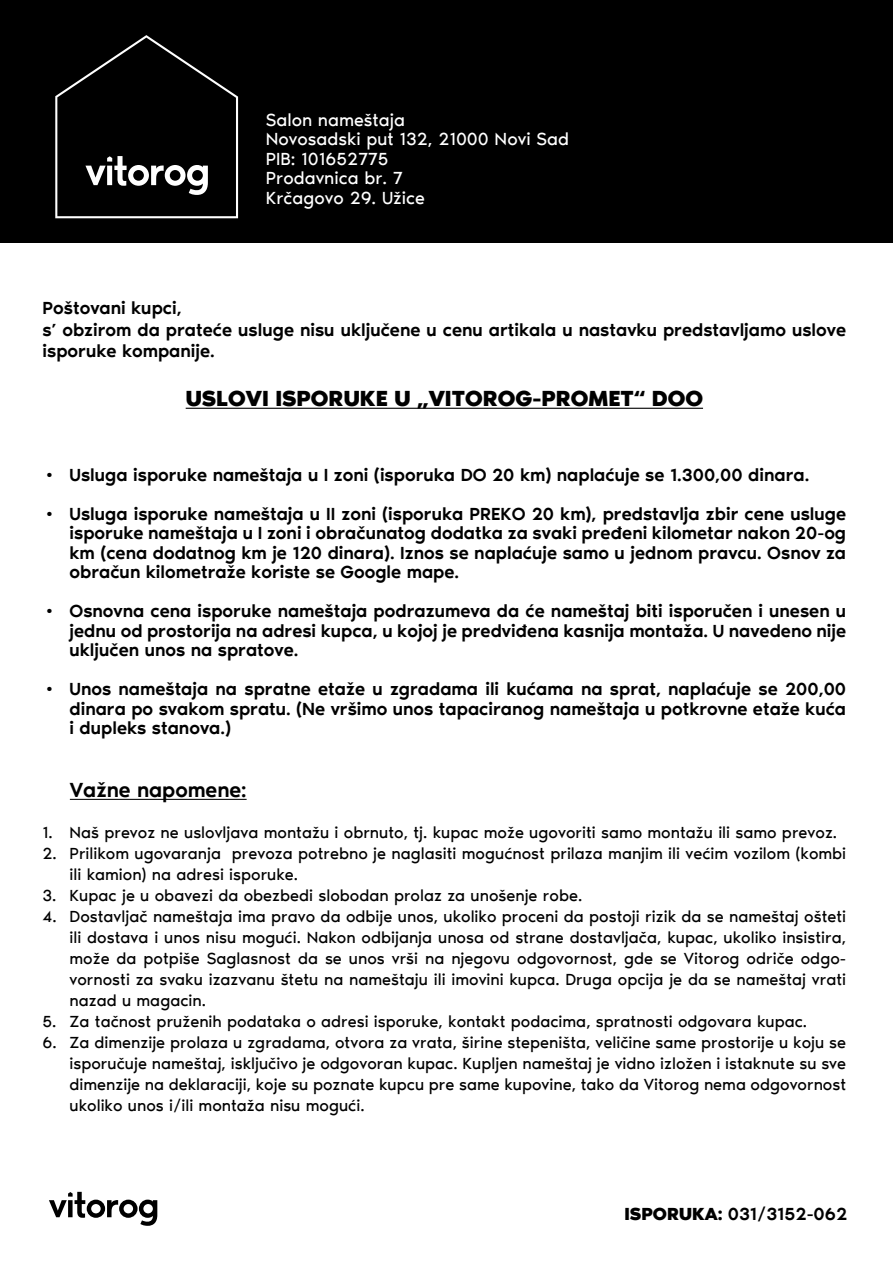
<style>
.page{position:relative;width:893px;height:1263px;background:#fff}
.page>*{position:absolute;margin:0;border:0;box-sizing:border-box;transform-origin:0 0}
.t1{font:700 22.5px "Vitotype";color:#000}
.t2{font:500 21px "Vitotype";color:#000}
.t3{font:500 18px/19.5px "Vitotype";color:#000;text-align:justify}
.t4{font:18px/19.5px "Vitotype";color:#fff}
.t5{font:16.5px/21px "Vitotype";color:#000;text-align:justify}
.s1{font-weight:700}
</style>
<div class="page">
<div style="left:0;top:0;width:893px;height:242px;background:#000"></div>
<hr style="left:186px;top:408px;width:517px;height:1px;background:#000">
<hr style="left:70px;top:799px;width:177px;height:1px;background:#000">
<svg style="left:49px;top:1192px;width:108px;height:34px"></svg>
<svg style="left:55px;top:35px;width:183px;height:183px"></svg>
<p class="t4" style="left:266px;top:109px;width:305px">Salon nameštaja<br>Novosadski put 132, 21000 Novi Sad<br>PIB: 101652775<br>Prodavnica br. 7<br>Krčagovo 29. Užice</p>
<p class="t3" style="left:43px;top:296px;width:805px;line-height:21.6px;text-align:left">Poštovani kupci,<br>s’ obzirom da prateće usluge nisu uključene u cenu artikala u nastavku predstavljamo uslove isporuke kompanije.</p>
<h1 class="t1" style="left:186px;top:380px;width:519px">USLOVI ISPORUKE U „VITOROG-PROMET“ DOO</h1>
<p class="t3" style="left:43px;top:464px;width:768px">• Usluga isporuke nameštaja u I zoni (isporuka DO 20 km) naplaćuje se 1.300,00 dinara.</p>
<p class="t3" style="left:70px;top:503px;width:778px;text-indent:-27px">• Usluga isporuke nameštaja u II zoni (isporuka PREKO 20 km), predstavlja zbir cene usluge isporuke nameštaja u I zoni i obračunatog dodatka za svaki pređeni kilometar nakon 20-og km (cena dodatnog km je 120 dinara). Iznos se naplaćuje samo u jednom pravcu. Osnov za obračun kilometraže koriste se Google mape.</p>
<p class="t3" style="left:70px;top:600px;width:778px;text-indent:-27px">• Osnovna cena isporuke nameštaja podrazumeva da će nameštaj biti isporučen i unesen u jednu od prostorija na adresi kupca, u kojoj je predviđena kasnija montaža. U navedeno nije uključen unos na spratove.</p>
<p class="t3" style="left:70px;top:678px;width:778px;text-indent:-27px">• Unos nameštaja na spratne etaže u zgradama ili kućama na sprat, naplaćuje se 200,00 dinara po svakom spratu. (Ne vršimo unos tapaciranog nameštaja u potkrovne etaže kuća i dupleks stanova.)</p>
<p class="t2" style="left:70px;top:774px;width:178px">Važne napomene:</p>
<p class="t5" style="left:43px;top:821px;width:796px">1. Naš prevoz ne uslovljava montažu i obrnuto, tj. kupac može ugovoriti samo montažu ili samo prevoz.</p>
<p class="t5" style="left:70px;top:842px;width:778px;text-indent:-27px">2. Prilikom ugovaranja prevoza potrebno je naglasiti mogućnost prilaza manjim ili većim vozilom (kombi ili kamion) na adresi isporuke.</p>
<p class="t5" style="left:43px;top:884px;width:541px">3. Kupac je u obavezi da obezbedi slobodan prolaz za unošenje robe.</p>
<p class="t5" style="left:70px;top:905px;width:778px;text-indent:-27px">4. Dostavljač nameštaja ima pravo da odbije unos, ukoliko proceni da postoji rizik da se nameštaj ošteti ili dostava i unos nisu mogući. Nakon odbijanja unosa od strane dostavljača, kupac, ukoliko insistira, može da potpiše Saglasnost da se unos vrši na njegovu odgovornost, gde se Vitorog odriče odgo&shy;vornosti za svaku izazvanu štetu na nameštaju ili imovini kupca. Druga opcija je da se nameštaj vrati nazad u magacin.</p>
<p class="t5" style="left:43px;top:1010px;width:766px">5. Za tačnost pruženih podataka o adresi isporuke, kontakt podacima, spratnosti odgovara kupac.</p>
<p class="t5" style="left:70px;top:1031px;width:778px;text-indent:-27px">6. Za dimenzije prolaza u zgradama, otvora za vrata, širine stepeništa, veličine same prostorije u koju se isporučuje nameštaj, isključivo je odgovoran kupac. Kupljen nameštaj je vidno izložen i istaknute su sve dimenzije na deklaraciji, koje su poznate kupcu pre same kupovine, tako da Vitorog nema odgovornost ukoliko unos i/ili montaža nisu mogući.</p>
<p class="t3" style="left:624px;top:1203px;width:224px"><span class="s1">ISPORUKA:</span> 031/3152-062</p>
</div>
